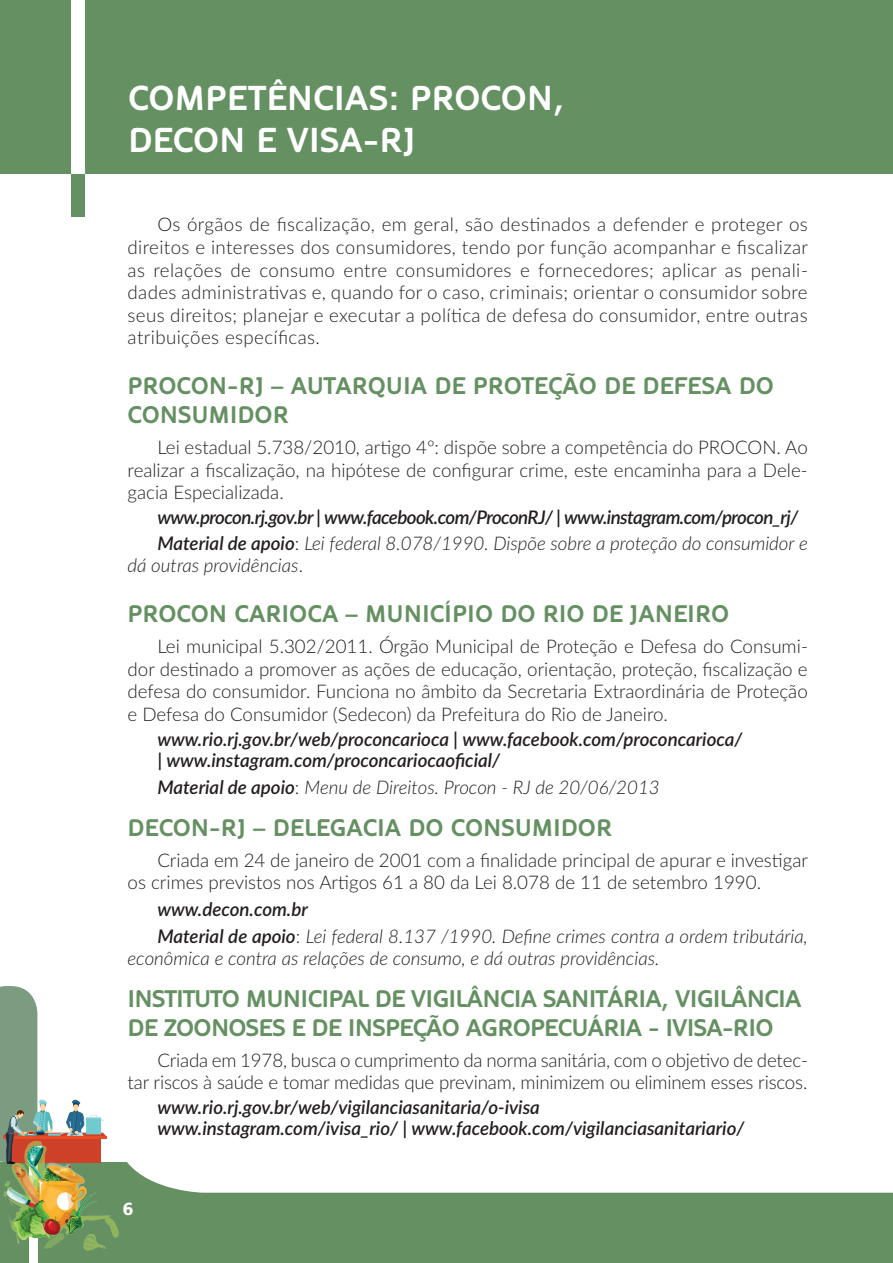
<style>
.page{position:relative;width:893px;height:1263px;background:#fff}
.page>*{position:absolute;margin:0;border:0;box-sizing:border-box;transform-origin:0 0}
.SUB_TITULO_BOX{font:700 34.5px/41.4px "Oblik";color:#fff}
.SUB_TITULO{font:700 24px/28.8px "Oblik";letter-spacing:-.01em;color:#649062}
.SUB_TITULO-2{font:700 24px/28.8px "Oblik";letter-spacing:-.03em;color:#649062}
.TEXTO_pagina_B{font:300 18.75px/22.5px "Lato";color:#231f20;text-align:justify}
.TEXTO_pagina_B-2{font:italic 300 18.75px/22.5px "Lato";color:#231f20}
.TEXTO_pagina_B-3{font:italic 600 18.75px/21px "Lato";color:#231f20}
.TEXTO_pagina_B-4{font:italic 600 18.75px "Lato";letter-spacing:-.03em;color:#231f20}
.t1{font:500 18px "Formata";color:#fff}
.s1{font-weight:600}
.s2{font-style:normal}
</style>
<div class="page">
<svg style="left:0;top:1162px;width:893px;height:101px;fill:#649062"></svg>
<div style="left:29px;top:1162px;width:8px;height:101px;background:#fff"></div>
<svg style="left:0;top:986px;width:106px;height:178px"></svg>
<img style="left:1px;top:1136px;width:119px;height:119px">
<div style="left:0;top:0;width:893px;height:174px;background:#649062"></div>
<div style="left:72px;top:0;width:13px;height:174px;background:#fff"></div>
<div style="left:72px;top:174px;width:13px;height:42px;background:#649062"></div>
<p class="SUB_TITULO_BOX" style="left:128px;top:78px;width:438px">COMPETÊNCIAS: PROCON,<br>DECON E VISA-RJ</p>
<p class="TEXTO_pagina_B" style="left:128px;top:213px;width:682px;text-indent:30px">Os órgãos de fiscalização, em geral, são destinados a defender e proteger os direitos e interesses dos consumidores, tendo por função acompanhar e fiscalizar as relações de consumo entre consumidores e fornecedores; aplicar as penali&shy;dades administrativas e, quando for o caso, criminais; orientar o consumidor sobre seus direitos; planejar e executar a política de defesa do consumidor, entre outras atribuições específicas.</p>
<p class="SUB_TITULO" style="left:128px;top:372px;width:648px">PROCON-RJ – AUTARQUIA DE PROTEÇÃO DE DEFESA DO<br>CONSUMIDOR</p>
<p class="TEXTO_pagina_B" style="left:128px;top:435px;width:682px;text-indent:30px">Lei estadual 5.738/2010, artigo 4º: dispõe sobre a competência do PROCON. Ao realizar a fiscalização, na hipótese de configurar crime, este encaminha para a Dele&shy;gacia Especializada.</p>
<p class="TEXTO_pagina_B-4" style="left:157px;top:504px;width:642px">www.procon.rj.gov.br | www.facebook.com/ProconRJ/ | www.instagram.com/procon_rj/</p>
<p class="TEXTO_pagina_B-2" style="left:128px;top:531px;width:682px;text-indent:30px"><span class="s1">Material de apoio</span><span class="s2">:</span> Lei federal 8.078/1990. Dispõe sobre a proteção do consumidor e dá outras providências<span class="s2">.</span></p>
<p class="SUB_TITULO" style="left:128px;top:600px;width:603px">PROCON CARIOCA – MUNICÍPIO DO RIO DE JANEIRO</p>
<p class="TEXTO_pagina_B" style="left:128px;top:635px;width:682px;text-indent:30px">Lei municipal 5.302/2011. Órgão Municipal de Proteção e Defesa do Consumi&shy;dor destinado a promover as ações de educação, orientação, proteção, fiscalização e defesa do consumidor. Funciona no âmbito da Secretaria Extraordinária de Proteção e Defesa do Consumidor (Sedecon) da Prefeitura do Rio de Janeiro.</p>
<p class="TEXTO_pagina_B-3" style="left:157px;top:728px;width:587px">www.rio.rj.gov.br/web/proconcarioca | www.facebook.com/proconcarioca/ | www.instagram.com/proconcariocaoficial/</p>
<p class="TEXTO_pagina_B-2" style="left:157px;top:775px;width:504px"><span class="s1">Material de apoio</span><span class="s2">:</span> Menu de Direitos. Procon - RJ de 20/06/2013</p>
<p class="SUB_TITULO" style="left:128px;top:813px;width:486px">DECON-RJ – DELEGACIA DO CONSUMIDOR</p>
<p class="TEXTO_pagina_B" style="left:128px;top:848px;width:682px;text-indent:30px">Criada em 24 de janeiro de 2001 com a finalidade principal de apurar e investigar os crimes previstos nos Artigos 61 a 80 da Lei 8.078 de 11 de setembro 1990.</p>
<p class="TEXTO_pagina_B-3" style="left:157px;top:898px;width:152px">www.decon.com.br</p>
<p class="TEXTO_pagina_B-2" style="left:128px;top:924px;width:682px;text-indent:30px"><span class="s1">Material de apoio</span><span class="s2">:</span> Lei federal 8.137 /1990. Define crimes contra a ordem tributária, econômica e contra as relações de consumo, e dá outras providências.</p>
<p class="SUB_TITULO-2" style="left:128px;top:984px;width:675px">INSTITUTO MUNICIPAL DE VIGILÂNCIA SANITÁRIA, VIGILÂNCIA<br>DE ZOONOSES E DE INSPEÇÃO AGROPECUÁRIA - IVISA-RIO</p>
<p class="TEXTO_pagina_B" style="left:128px;top:1048px;width:682px;text-align:right">Criada em 1978, busca o cumprimento da norma sanitária, com o objetivo de detec-<br>tar riscos à saúde e tomar medidas que previnam, minimizem ou eliminem esses riscos.</p>
<p class="TEXTO_pagina_B-3" style="left:157px;top:1096px;width:589px">www.rio.rj.gov.br/web/vigilanciasanitaria/o-ivisa www.instagram.com/ivisa_rio/ | www.facebook.com/vigilanciasanitariario/</p>
<p class="t1" style="left:123px;top:1198px;width:12px">6</p>
</div>
